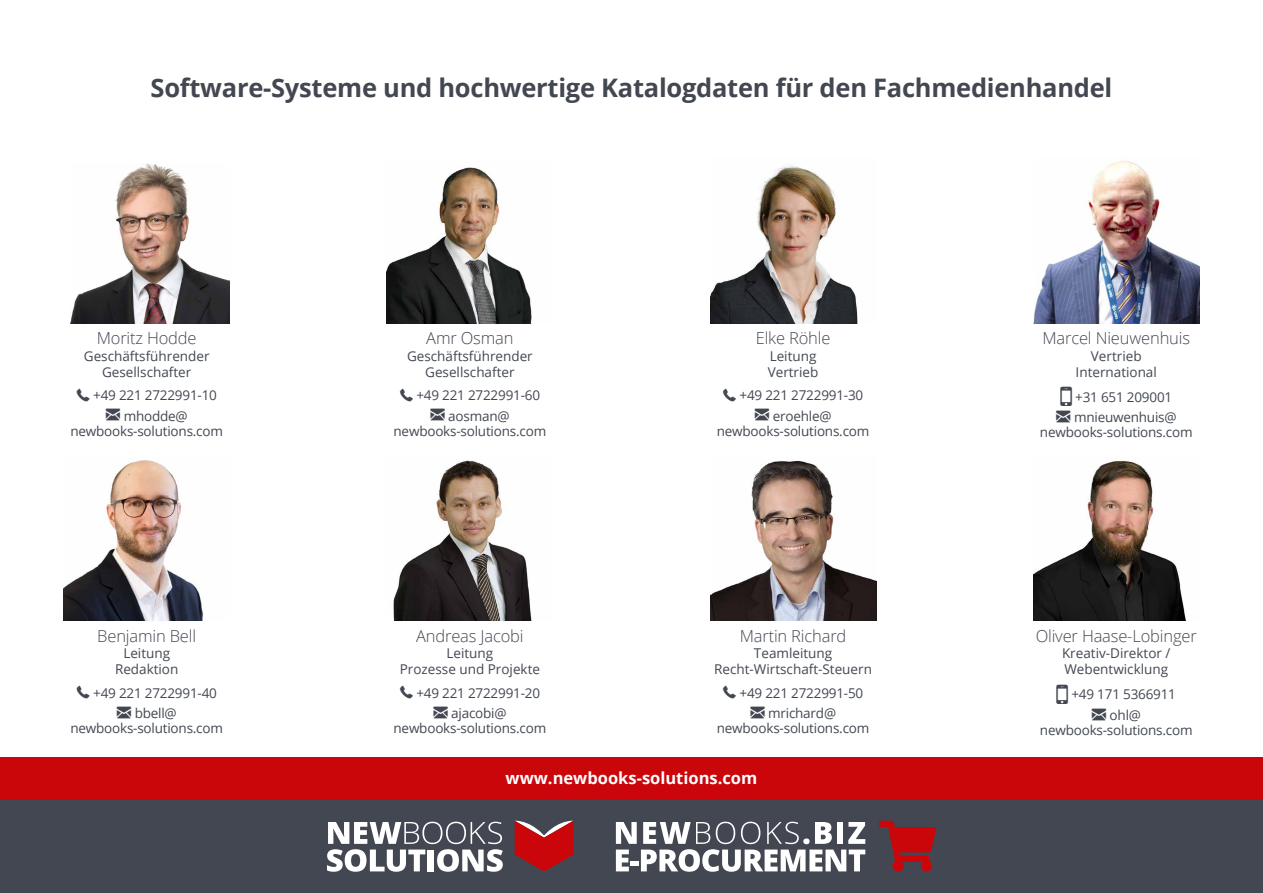
<style>
.page{position:relative;width:1263px;height:893px;background:#fff}
.page>*{position:absolute;margin:0;border:0;box-sizing:border-box;transform-origin:0 0}
.t1{font:700 25.5px "Open Sans";letter-spacing:-.01em;color:#424751}
.t2{font:300 16.5px "Open Sans";letter-spacing:-.01em;color:#424751}
.t3{font:700 16.5px "Open Sans";color:#fff}
.t4{font:13.5px/16.2px "Open Sans";letter-spacing:-.015em;color:#424751;text-align:center}
</style>
<div class="page">
<img style="left:387px;top:167px;width:145px;height:156px">
<img style="left:710px;top:460px;width:166px;height:161px">
<img style="left:710px;top:165px;width:148px;height:158px">
<img style="left:1033px;top:460px;width:153px;height:161px">
<img style="left:1033px;top:161px;width:166px;height:162px">
<img style="left:393px;top:460px;width:139px;height:161px">
<img style="left:64px;top:459px;width:139px;height:162px">
<img style="left:70px;top:164px;width:160px;height:159px">
<div style="left:0;top:799px;width:1263px;height:94px;background:#424751"></div>
<div style="left:0;top:757px;width:1263px;height:42px;background:#cb060b"></div>
<svg style="left:616px;top:822px;width:249px;height:50px"></svg>
<svg style="left:879px;top:821px;width:57px;height:50px"></svg>
<svg style="left:327px;top:822px;width:176px;height:50px"></svg>
<svg style="left:515px;top:821px;width:58px;height:50px"></svg>
<h1 class="t1" style="left:151px;top:70px;width:963px">Software-Systeme und hochwertige Katalogdaten für den Fachmedienhandel</h1>
<p class="t2" style="left:97px;top:327px;width:101px">Moritz Hodde</p>
<p class="t4" style="left:84px;top:347px;width:127px">Geschäftsführender<br>Gesellschafter</p>
<p class="t4" style="left:93px;top:384px;width:125px;line-height:20.7px">+49 221 2722991-10 mhodde@</p>
<p class="t4" style="left:70px;top:422px;width:154px">newbooks-solutions.com</p>
<p class="t2" style="left:97px;top:625px;width:100px">Benjamin Bell</p>
<p class="t4" style="left:115px;top:645px;width:65px">Leitung<br>Redaktion</p>
<p class="t4" style="left:93px;top:682px;width:125px;line-height:20.7px">+49 221 2722991-40 bbell@</p>
<p class="t4" style="left:70px;top:720px;width:154px">newbooks-solutions.com</p>
<p class="t2" style="left:426px;top:327px;width:89px">Amr Osman</p>
<p class="t4" style="left:407px;top:347px;width:127px">Geschäftsführender<br>Gesellschafter</p>
<p class="t4" style="left:416px;top:384px;width:125px;line-height:20.7px">+49 221 2722991-60 aosman@</p>
<p class="t4" style="left:394px;top:422px;width:154px">newbooks-solutions.com</p>
<p class="t2" style="left:416px;top:625px;width:109px">Andreas Jacobi</p>
<p class="t4" style="left:400px;top:645px;width:142px">Leitung<br>Prozesse und Projekte</p>
<p class="t4" style="left:416px;top:682px;width:125px;line-height:20.7px">+49 221 2722991-20 ajacobi@</p>
<p class="t4" style="left:394px;top:720px;width:154px">newbooks-solutions.com</p>
<p class="t2" style="left:756px;top:327px;width:76px">Elke Röhle</p>
<p class="t4" style="left:768px;top:347px;width:52px;text-align:left">Leitung<br>Vertrieb</p>
<p class="t4" style="left:739px;top:384px;width:125px;line-height:20.7px">+49 221 2722991-30 eroehle@</p>
<p class="t4" style="left:717px;top:422px;width:154px">newbooks-solutions.com</p>
<p class="t2" style="left:740px;top:625px;width:108px">Martin Richard</p>
<p class="t4" style="left:714px;top:645px;width:159px">Teamleitung<br>Recht-Wirtschaft-Steuern</p>
<p class="t4" style="left:739px;top:682px;width:125px;line-height:20.7px">+49 221 2722991-50 mrichard@</p>
<p class="t4" style="left:717px;top:720px;width:154px">newbooks-solutions.com</p>
<p class="t3" style="left:506px;top:767px;width:253px">www.newbooks-solutions.com</p>
<p class="t2" style="left:1042px;top:327px;width:149px">Marcel Nieuwenhuis</p>
<p class="t4" style="left:1076px;top:347px;width:83px">Vertrieb<br>International</p>
<p class="t4" style="left:1074px;top:386px;width:104px;line-height:20.7px;text-align:left">+31 651 209001 mnieuwenhuis@</p>
<p class="t4" style="left:1040px;top:424px;width:154px">newbooks-solutions.com</p>
<p class="t2" style="left:1036px;top:625px;width:163px">Oliver Haase-Lobinger</p>
<p class="t4" style="left:1062px;top:645px;width:110px;text-align:left">Kreativ-Direktor /<br>Webentwicklung</p>
<p class="t4" style="left:1071px;top:684px;width:106px;line-height:20.7px">+49 171 5366911 ohl@</p>
<p class="t4" style="left:1040px;top:722px;width:154px">newbooks-solutions.com</p>
</div>
